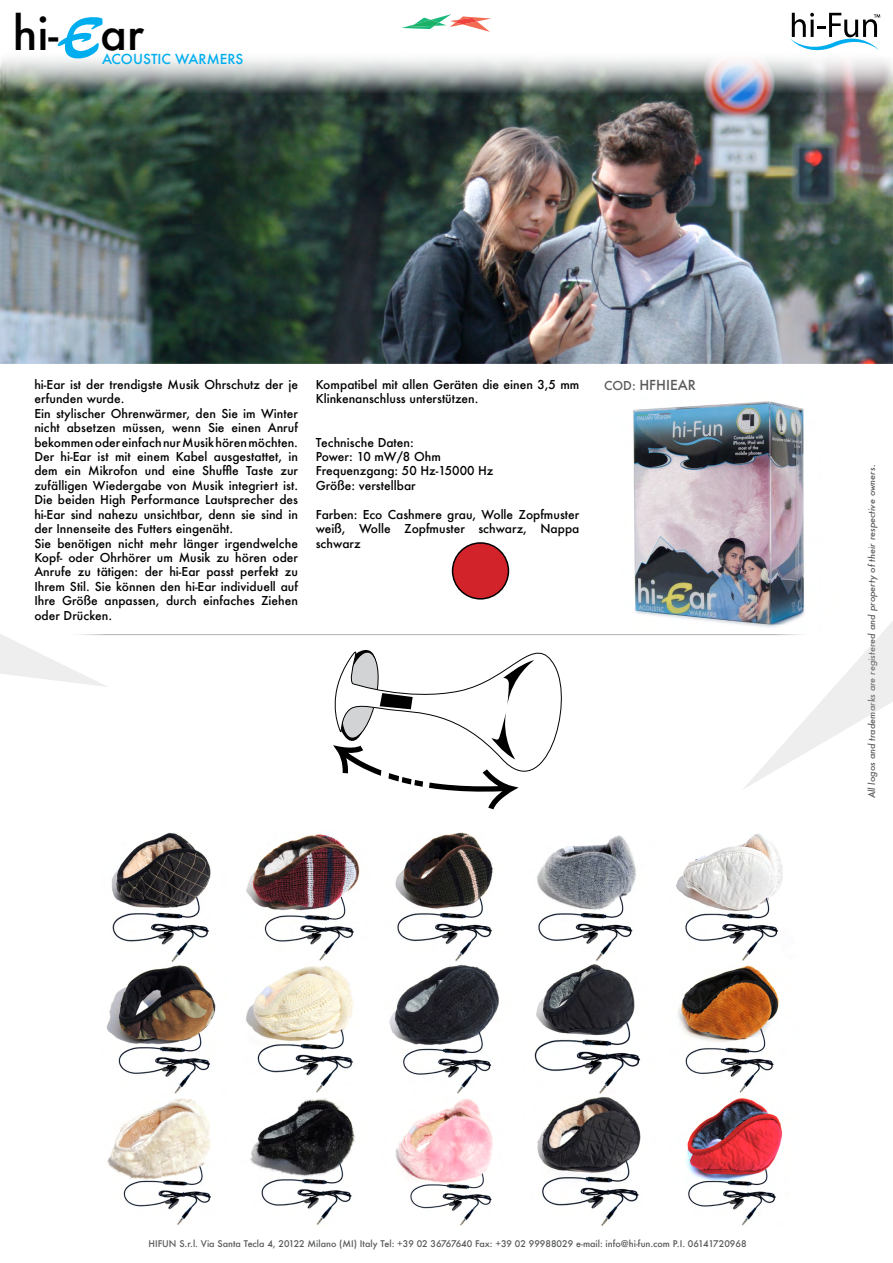
<style>
.page{position:relative;width:893px;height:1263px;background:#fff}
.page>*{position:absolute;margin:0;border:0;box-sizing:border-box;transform-origin:0 0}
.t1{font:500 45px "Futura";color:#000}
.t2{font:500 13.5px "Futura";color:#00aeef}
.t3{font:500 13.5px "Futura";color:#58595b}
.t4{font:500 12px/14.4px "Futura";color:#000}
.t5{font:500 9px "Futura";color:#58595b}
.t6{font:italic 500 9px "Futura";color:#58595b}
.s1{font-size:12px}
</style>
<div class="page">
<img style="left:0;top:58px;width:893px;height:305px">
<img style="left:534px;top:835px;width:107px;height:391px">
<img style="left:676px;top:834px;width:107px;height:392px">
<img style="left:106px;top:832px;width:110px;height:393px">
<img style="left:246px;top:834px;width:114px;height:392px">
<img style="left:389px;top:832px;width:110px;height:394px">
<svg style="left:327px;top:635px;width:249px;height:174px"></svg>
<img style="left:633px;top:401px;width:171px;height:224px">
<svg style="left:402px;top:14px;width:89px;height:18px"></svg>
<svg style="left:790px;top:13px;width:90px;height:38px"></svg>
<svg style="left:0;top:634px;width:109px;height:53px"></svg>
<svg style="left:58px;top:17px;width:45px;height:43px"></svg>
<svg style="left:741px;top:535px;width:152px;height:254px"></svg>
<hr style="left:64px;top:634px;width:752px;height:1px;background:#939598">
<div style="left:453px;top:543px;width:55px;height:56px;background:#d2232a;border-radius:50%"></div>
<div style="left:452px;top:542px;width:57px;height:58px;border:2px solid #000;border-radius:50%"></div>
<h1 class="t1" style="left:13px;top:2px;width:133px">hi- ar</h1>
<p class="t2" style="left:102px;top:50px;width:143px">ACOUSTIC WARMERS</p>
<p class="t4" style="left:34px;top:377px;width:265px">hi-Ear ist der trendigste Musik Ohrschutz der je erfunden wurde.<br>Ein stylischer Ohrenwärmer, den Sie im Winter nicht absetzen müssen, wenn Sie einen Anruf bekommen oder einfach nur Musik hören möchten.<br>Der hi-Ear ist mit einem Kabel ausgestattet, in dem ein Mikrofon und eine Shuffle Taste zur zufälligen Wiedergabe von Musik integriert ist.<br>Die beiden High Performance Lautsprecher des hi-Ear sind nahezu unsichtbar, denn sie sind in der Innenseite des Futters eingenäht.<br>Sie benötigen nicht mehr länger irgendwelche Kopf- oder Ohrhörer um Musik zu hören oder Anrufe zu tätigen: der hi-Ear passt perfekt zu Ihrem Stil. Sie können den hi-Ear individuell auf Ihre Größe anpassen, durch einfaches Ziehen oder Drücken.</p>
<p class="t4" style="left:316px;top:377px;width:265px">Kompatibel mit allen Geräten die einen 3,5 mm</p>
<p class="t3" style="left:604px;top:376px;width:93px"><span class="s1">COD:</span> HFHIEAR</p>
<p class="t4" style="left:316px;top:392px;width:164px">Klinkenanschluss unterstützen.</p>
<p class="t4" style="left:316px;top:435px;width:179px">Technische Daten:<br>Power: 10 mW/8 Ohm<br>Frequenzgang: 50 Hz-15000 Hz<br>Größe: verstellbar</p>
<p class="t4" style="left:316px;top:507px;width:265px;text-align:justify">Farben: Eco Cashmere grau, Wolle Zopfmuster weiß, Wolle Zopfmuster schwarz, Nappa schwarz</p>
<p class="t6" style="left:866px;top:798px;width:335px;rotate:-90deg">All logos and trademarks are registered and property of their respective owners.</p>
<p class="t5" style="left:148px;top:1237px;width:600px">HIFUN S.r.l. Via Santa Tecla 4, 20122 Milano (MI) Italy Tel: +39 02 36767640 Fax: +39 02 99988029 e-mail: info@hi-fun.com P.I. 06141720968</p>
</div>
